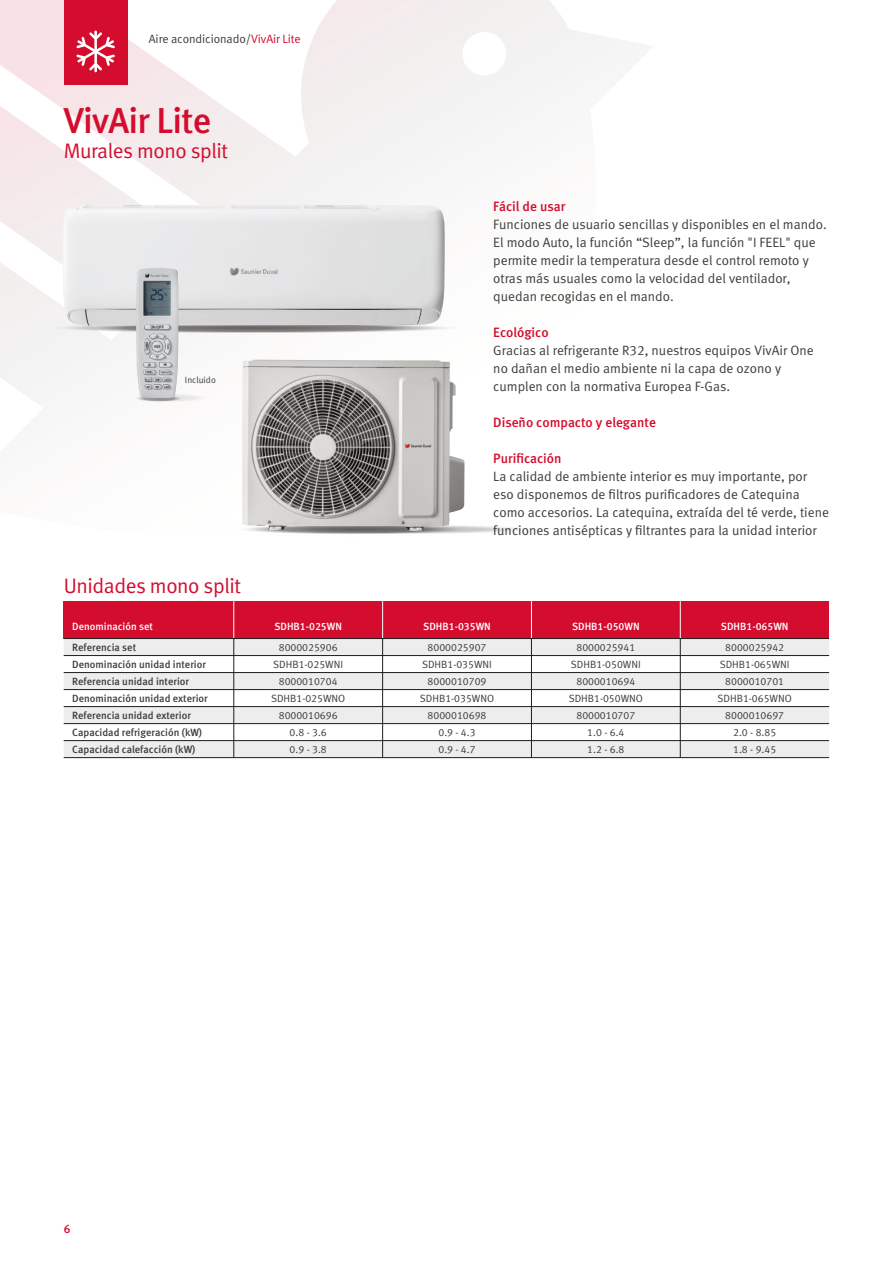
<style>
.page{position:relative;width:893px;height:1263px;background:#fff}
.page>*{position:absolute;margin:0;border:0;box-sizing:border-box;transform-origin:0 0}
.t1{font:36px "Meta Medium LF";letter-spacing:-.02em;color:#d40c2d}
.t2{font:21px "Meta Normal LF";letter-spacing:-.02em;color:#d40c2d}
.t3{font:13.5px/18px "Meta Normal LF";color:#3d3d3c}
.t4{font:13.5px "Meta Medium LF";color:#d40c2d}
.t5{font:12px "Meta Normal LF";letter-spacing:-.005em;color:#3d3d3c}
.t6{font:12px "Meta Medium LF Caps";color:#d40c2d}
.t7{font:10.5px "Meta Normal LF";color:#3c3b3b}
.t8{font:10.5px "Meta Medium LF";color:#3d3d3c}
.t9{font:10.5px "Meta Medium LF";color:#fff}
.t10{font:9px "Meta Normal LF";color:#3c3b3b}
.s1{color:#d40c2d}
</style>
<div class="page">
<svg style="left:121px;top:390px;width:100px;height:15px"></svg>
<svg style="left:129px;top:393px;width:59px;height:10px"></svg>
<svg style="left:0;top:319px;width:509px;height:17px"></svg>
<div style="left:64px;top:0;width:64px;height:85px;background:#d40c2d"></div>
<svg style="left:76px;top:31px;width:39px;height:41px"></svg>
<svg style="left:218px;top:521px;width:362px;height:16px"></svg>
<svg style="left:209px;top:521px;width:285px;height:16px"></svg>
<img style="left:242px;top:360px;width:223px;height:171px">
<img style="left:63px;top:205px;width:382px;height:121px">
<img style="left:136px;top:268px;width:42px;height:130px">
<div style="left:64px;top:601px;width:765px;height:37px;background:#d40c2d"></div>
<svg style="left:64px;top:639px;width:765px;height:118px;fill:#ededed"></svg>
<svg style="left:235px;top:656px;width:445px;height:84px"></svg>
<hr style="left:234px;top:638px;width:1px;height:120px;background:#1d1d1b">
<hr style="left:382px;top:638px;width:1px;height:120px;background:#1d1d1b">
<hr style="left:531px;top:638px;width:1px;height:120px;background:#1d1d1b">
<hr style="left:680px;top:638px;width:1px;height:120px;background:#1d1d1b">
<hr style="left:234px;top:601px;width:1px;height:37px;background:#fff">
<hr style="left:382px;top:601px;width:1px;height:37px;background:#fff">
<hr style="left:531px;top:601px;width:1px;height:37px;background:#fff">
<hr style="left:680px;top:601px;width:1px;height:37px;background:#fff">
<hr style="left:64px;top:638px;width:765px;height:1px;background:#1d1d1b">
<hr style="left:64px;top:655px;width:765px;height:1px;background:#1d1d1b">
<hr style="left:64px;top:672px;width:765px;height:1px;background:#1d1d1b">
<hr style="left:64px;top:689px;width:765px;height:1px;background:#1d1d1b">
<hr style="left:64px;top:706px;width:765px;height:1px;background:#1d1d1b">
<hr style="left:64px;top:723px;width:765px;height:1px;background:#1d1d1b">
<hr style="left:64px;top:740px;width:765px;height:1px;background:#1d1d1b">
<hr style="left:64px;top:757px;width:765px;height:1px;background:#1d1d1b">
<p class="t5" style="left:149px;top:33px;width:153px">Aire acondicionado/<span class="s1">VivAir Lite</span></p>
<h1 class="t1" style="left:64px;top:104px;width:149px">VivAir Lite</h1>
<h2 class="t2" style="left:64px;top:141px;width:166px">Murales mono split</h2>
<p class="t10" style="left:185px;top:376px;width:32px">Incluido</p>
<h2 class="t2" style="left:64px;top:576px;width:179px">Unidades mono split</h2>
<p class="t4" style="left:493px;top:200px;width:74px">Fácil de usar</p>
<p class="t3" style="left:493px;top:216px;width:335px">Funciones de usuario sencillas y disponibles en el mando.<br>El modo Auto, la función “Sleep”, la función "I FEEL" que permite medir la temperatura desde el control remoto y otras más usuales como la velocidad del ventilador, quedan recogidas en el mando.</p>
<p class="t4" style="left:493px;top:326px;width:57px">Ecológico</p>
<p class="t3" style="left:493px;top:342px;width:322px">Gracias al refrigerante R32, nuestros equipos VivAir One no dañan el medio ambiente ni la capa de ozono y cumplen con la normativa Europea F-Gas.</p>
<p class="t4" style="left:493px;top:416px;width:164px">Diseño compacto y elegante</p>
<p class="t4" style="left:493px;top:452px;width:70px">Purificación</p>
<p class="t3" style="left:493px;top:468px;width:337px">La calidad de ambiente interior es muy importante, por eso disponemos de filtros purificadores de Catequina como accesorios. La catequina, extraída del té verde, tiene funciones antisépticas y filtrantes para la unidad interior</p>
<p class="t9" style="left:72px;top:622px;width:82px">Denominación set</p>
<p class="t9" style="left:274px;top:622px;width:69px">SDHB1-025WN</p>
<p class="t9" style="left:423px;top:622px;width:69px">SDHB1-035WN</p>
<p class="t9" style="left:572px;top:622px;width:69px">SDHB1-050WN</p>
<p class="t9" style="left:721px;top:622px;width:69px">SDHB1-065WN</p>
<p class="t8" style="left:72px;top:642px;width:65px">Referencia set</p>
<p class="t7" style="left:279px;top:642px;width:60px">8000025906</p>
<p class="t7" style="left:428px;top:642px;width:60px">8000025907</p>
<p class="t7" style="left:576px;top:642px;width:60px">8000025941</p>
<p class="t7" style="left:725px;top:642px;width:60px">8000025942</p>
<p class="t8" style="left:72px;top:659px;width:135px">Denominación unidad interior</p>
<p class="t7" style="left:273px;top:659px;width:71px">SDHB1-025WNI</p>
<p class="t7" style="left:422px;top:659px;width:71px">SDHB1-035WNI</p>
<p class="t7" style="left:571px;top:659px;width:71px">SDHB1-050WNI</p>
<p class="t7" style="left:720px;top:659px;width:71px">SDHB1-065WNI</p>
<p class="t8" style="left:72px;top:676px;width:118px">Referencia unidad interior</p>
<p class="t7" style="left:279px;top:676px;width:60px">8000010704</p>
<p class="t7" style="left:428px;top:676px;width:60px">8000010709</p>
<p class="t7" style="left:576px;top:676px;width:60px">8000010694</p>
<p class="t7" style="left:725px;top:676px;width:60px">8000010701</p>
<p class="t8" style="left:72px;top:693px;width:137px">Denominación unidad exterior</p>
<p class="t7" style="left:271px;top:693px;width:76px">SDHB1-025WNO</p>
<p class="t7" style="left:420px;top:693px;width:76px">SDHB1-035WNO</p>
<p class="t7" style="left:569px;top:693px;width:76px">SDHB1-050WNO</p>
<p class="t7" style="left:718px;top:693px;width:76px">SDHB1-065WNO</p>
<p class="t8" style="left:72px;top:710px;width:120px">Referencia unidad exterior</p>
<p class="t7" style="left:279px;top:710px;width:60px">8000010696</p>
<p class="t7" style="left:428px;top:710px;width:60px">8000010698</p>
<p class="t7" style="left:576px;top:710px;width:60px">8000010707</p>
<p class="t7" style="left:725px;top:710px;width:60px">8000010697</p>
<p class="t8" style="left:72px;top:727px;width:131px">Capacidad refrigeración (kW)</p>
<p class="t7" style="left:290px;top:727px;width:39px">0.8 - 3.6</p>
<p class="t7" style="left:438px;top:727px;width:39px">0.9 - 4.3</p>
<p class="t7" style="left:587px;top:727px;width:39px">1.0 - 6.4</p>
<p class="t7" style="left:733px;top:727px;width:45px">2.0 - 8.85</p>
<p class="t8" style="left:72px;top:744px;width:125px">Capacidad calefacción (kW)</p>
<p class="t7" style="left:290px;top:744px;width:39px">0.9 - 3.8</p>
<p class="t7" style="left:438px;top:744px;width:39px">0.9 - 4.7</p>
<p class="t7" style="left:587px;top:744px;width:39px">1.2 - 6.8</p>
<p class="t7" style="left:733px;top:744px;width:45px">1.8 - 9.45</p>
<p class="t6" style="left:64px;top:1223px;width:8px">6</p>
</div>
